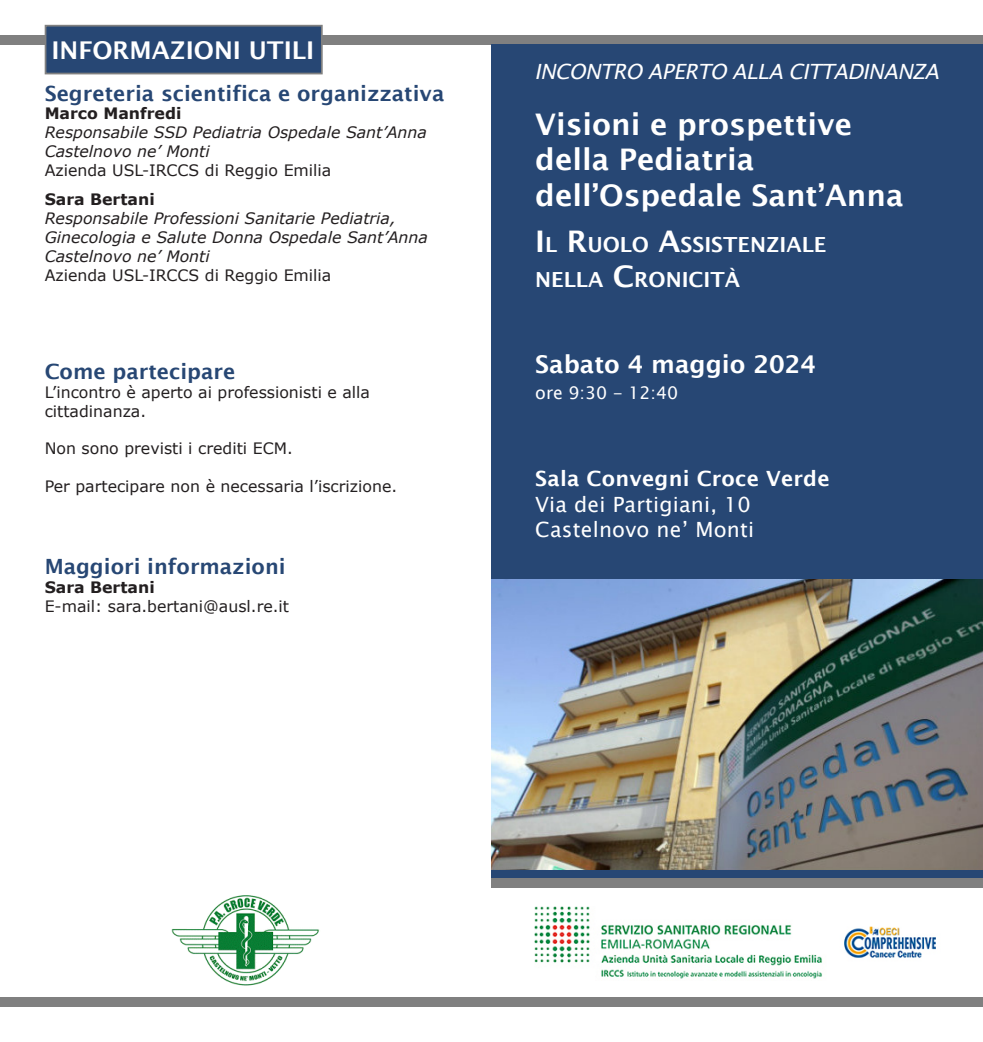
<style>
.page{position:relative;width:983px;height:1042px;background:#fff}
.page>*{position:absolute;margin:0;border:0;box-sizing:border-box;transform-origin:0 0}
.t1{font:600 29.75px/35.7px "Lucida Sans";color:#fff}
.t2{font:600 24.5px "Lucida Sans";color:#fff}
.t3{font:600 21px "Lucida Sans";color:#274774}
.t4{font:21px/25.2px "Lucida Sans Unicode";letter-spacing:.01em;color:#fff}
.t5{font:italic 21px "Lucida Sans";letter-spacing:-.02em;color:#fff}
.t6{font:600 21px "Lucida Sans";letter-spacing:.01em;color:#fff}
.t7{font:600 20.82px/35.7px "Lucida Sans";color:#fff}
.t8{font:17.5px "Lucida Sans Unicode";color:#fff}
.t9{font:15.75px/18.9px "Verdana";color:#231f20}
.t10{font:italic 15.75px/18.9px "Verdana";color:#231f20}
.t11{font:700 15.75px "Verdana";color:#231f20}
.s1{font-size:29.75px}
</style>
<div class="page">
<div style="left:0;top:35px;width:982px;height:10px;background:#808080"></div>
<div style="left:0;top:997px;width:982px;height:10px;background:#808080"></div>
<div style="left:491px;top:45px;width:491px;height:833px;background:#274774"></div>
<div style="left:46px;top:26px;width:276px;height:48px;background:#274774"></div>
<div style="left:45px;top:25px;width:277px;height:49px;border:2px solid #808080"></div>
<div style="left:491px;top:878px;width:491px;height:9px;background:#808080"></div>
<img style="left:535px;top:907px;width:401px;height:72px">
<img style="left:171px;top:895px;width:148px;height:91px">
<img style="left:491px;top:580px;width:491px;height:289px">
<h2 class="t2" style="left:51px;top:36px;width:264px">INFORMAZIONI UTILI</h2>
<h3 class="t3" style="left:45px;top:81px;width:401px">Segreteria scientifica e organizzativa</h3>
<p class="t11" style="left:45px;top:103px;width:138px">Marco Manfredi</p>
<p class="t10" style="left:45px;top:123px;width:383px">Responsabile SSD Pediatria Ospedale Sant’Anna<br>Castelnovo ne’ Monti</p>
<p class="t9" style="left:45px;top:161px;width:288px">Azienda USL-IRCCS di Reggio Emilia</p>
<p class="t11" style="left:45px;top:188px;width:112px">Sara Bertani</p>
<p class="t10" style="left:45px;top:209px;width:384px">Responsabile Professioni Sanitarie Pediatria,<br>Ginecologia e Salute Donna Ospedale Sant’Anna<br>Castelnovo ne’ Monti</p>
<p class="t9" style="left:45px;top:265px;width:288px">Azienda USL-IRCCS di Reggio Emilia</p>
<h3 class="t3" style="left:45px;top:359px;width:192px">Come partecipare</h3>
<p class="t9" style="left:45px;top:382px;width:327px">L’incontro è aperto ai professionisti e alla cittadinanza.</p>
<p class="t9" style="left:45px;top:439px;width:249px">Non sono previsti i crediti ECM.</p>
<p class="t9" style="left:45px;top:477px;width:354px">Per partecipare non è necessaria l’iscrizione.</p>
<h3 class="t3" style="left:45px;top:554px;width:242px">Maggiori informazioni</h3>
<p class="t11" style="left:45px;top:576px;width:112px">Sara Bertani</p>
<p class="t9" style="left:45px;top:596px;width:246px">E-mail: sara.bertani@ausl.re.it</p>
<h3 class="t5" style="left:534px;top:59px;width:406px">INCONTRO APERTO ALLA CITTADINANZA</h3>
<h1 class="t1" style="left:535px;top:106px;width:370px">Visioni e prospettive della Pediatria dell’Ospedale Sant’Anna</h1>
<h3 class="t7" style="left:535px;top:226px;width:292px"><span class="s1">I</span>L <span class="s1">R</span>UOLO <span class="s1">A</span>SSISTENZIALE<br>NELLA <span class="s1">C</span>RONICITÀ</h3>
<h2 class="t2" style="left:535px;top:351px;width:282px">Sabato 4 maggio 2024</h2>
<p class="t8" style="left:535px;top:379px;width:144px">ore 9:30 - 12:40</p>
<h3 class="t6" style="left:535px;top:467px;width:296px">Sala Convegni Croce Verde</h3>
<h3 class="t4" style="left:535px;top:491px;width:220px">Via dei Partigiani, 10<br>Castelnovo ne’ Monti</h3>
</div>
